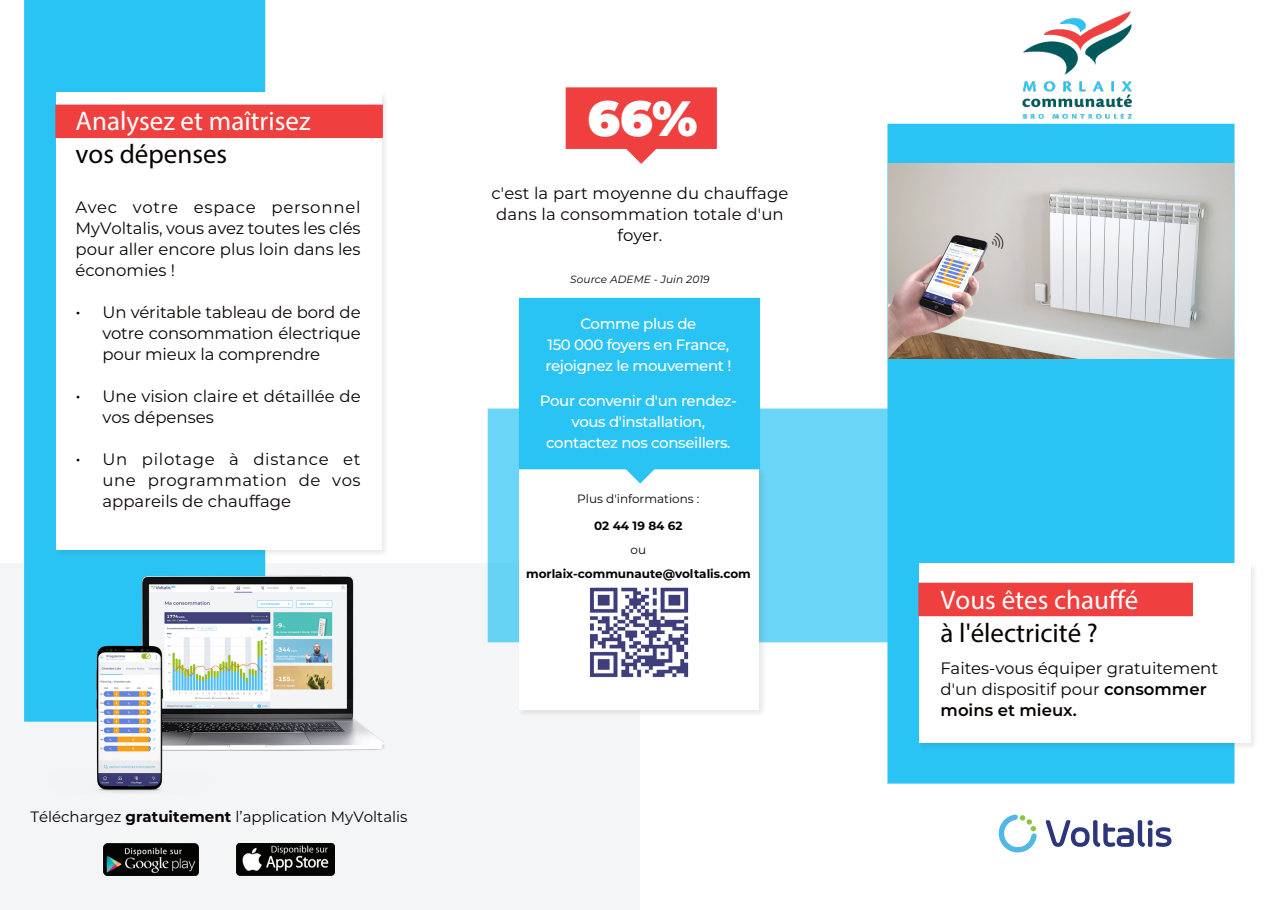
<style>
.page{position:relative;width:1280px;height:910px;background:#fff}
.page>*{position:absolute;margin:0;border:0;box-sizing:border-box;transform-origin:0 0}
.t1{font:900 49.5px "Montserrat";color:#fff}
.t2{font:27px/33px "Myriad Pro";color:#fff}
.t3{font:27px "Myriad Pro";color:#080302}
.t4{font:16.5px/21px "Montserrat";color:#080302;text-align:justify}
.t5{font:500 15px/21px "Montserrat";letter-spacing:-.025em;color:#fff}
.t6{font:15px "Montserrat";color:#080302}
.t7{font:700 12px "Montserrat";color:#080302}
.t8{font:12px "Montserrat";color:#080302}
.t9{font:italic 10.5px "Montserrat";letter-spacing:.01em;color:#080302}
.s1{color:#080302}
.s2{font-size:18px}
.s3{font-weight:700}
.s4{font-weight:600}
</style>
<div class="page">
<div style="left:0;top:564px;width:640px;height:346px;background:#f3f5f7"></div>
<div style="left:887px;top:124px;width:347px;height:660px;background:#2ac4f4;border:2px solid #2ac4f4"></div>
<div style="left:24px;top:0;width:241px;height:722px;background:#2ac4f4"></div>
<div style="left:55px;top:91px;width:333px;height:467px;background:#231f20;opacity:.1"></div>
<div style="left:56px;top:93px;width:325px;height:457px;background:#fff"></div>
<div style="left:488px;top:409px;width:402px;height:233px;background:#6ad5f7"></div>
<div style="left:518px;top:467px;width:249px;height:250px;background:#231f20;opacity:.1"></div>
<div style="left:520px;top:469px;width:239px;height:241px;background:#fff"></div>
<div style="left:55px;top:105px;width:328px;height:33px;background:#ef3f3e"></div>
<div style="left:519px;top:298px;width:241px;height:171px;background:#2ac4f4"></div>
<svg style="left:623px;top:466px;width:34px;height:18px"></svg>
<div style="left:917px;top:562px;width:342px;height:188px;background:#231f20;opacity:.1"></div>
<div style="left:919px;top:564px;width:332px;height:179px;background:#fff"></div>
<div style="left:918px;top:583px;width:275px;height:33px;background:#ef3f3e"></div>
<img style="left:103px;top:843px;width:95px;height:32px">
<img style="left:237px;top:843px;width:98px;height:32px">
<img style="left:1023px;top:12px;width:108px;height:106px">
<img style="left:888px;top:164px;width:346px;height:194px">
<img style="left:48px;top:566px;width:337px;height:227px">
<img style="left:590px;top:587px;width:99px;height:91px">
<div style="left:566px;top:87px;width:151px;height:62px;background:#ef3f3e;border:2px solid #ef3f3e"></div>
<svg style="left:624px;top:146px;width:34px;height:18px"></svg>
<svg style="left:1046px;top:820px;width:125px;height:27px"></svg>
<svg style="left:999px;top:814px;width:38px;height:38px"></svg>
<p class="t2" style="left:76px;top:104px;width:237px">Analysez et maîtrisez <span class="s1">vos dépenses</span></p>
<p class="t4" style="left:76px;top:196px;width:287px">Avec votre espace personnel MyVoltalis, vous avez toutes les clés pour aller encore plus loin dans les économies !</p>
<p class="t4" style="left:103px;top:301px;width:260px;text-indent:-27px"><span class="s2">•</span> Un véritable tableau de bord de votre consommation électrique pour mieux la comprendre</p>
<p class="t4" style="left:103px;top:385px;width:260px;text-indent:-27px"><span class="s2">•</span> Une vision claire et détaillée de vos dépenses</p>
<p class="t4" style="left:103px;top:448px;width:260px;text-indent:-27px"><span class="s2">•</span> Un pilotage à distance et une programmation de vos appareils de chauffage</p>
<p class="t1" style="left:587px;top:82px;width:111px">66%</p>
<p class="t4" style="left:491px;top:183px;width:299px;text-align:center">c'est la part moyenne du chauffage dans la consommation totale d'un foyer.</p>
<p class="t9" style="left:570px;top:273px;width:141px">Source ADEME - Juin 2019</p>
<p class="t5" style="left:580px;top:313px;width:118px">Comme plus de</p>
<p class="t5" style="left:545px;top:334px;width:187px">150 000 foyers en France, rejoignez le mouvement !</p>
<p class="t5" style="left:540px;top:390px;width:198px;text-align:center">Pour convenir d'un rendez&shy;vous d'installation,</p>
<p class="t5" style="left:546px;top:432px;width:186px">contactez nos conseillers.</p>
<p class="t8" style="left:577px;top:490px;width:124px">Plus d'informations :</p>
<p class="t7" style="left:594px;top:517px;width:90px">02 44 19 84 62</p>
<p class="t8" style="left:631px;top:541px;width:17px">ou</p>
<p class="t7" style="left:526px;top:565px;width:226px">morlaix-communaute@voltalis.com</p>
<p class="t6" style="left:30px;top:807px;width:379px">Téléchargez <span class="s3">gratuitement</span> l’application MyVoltalis</p>
<p class="t2" style="left:940px;top:583px;width:199px">Vous êtes chauffé</p>
<p class="t3" style="left:940px;top:617px;width:159px">à l'électricité ?</p>
<p class="t4" style="left:940px;top:657px;width:279px;text-align:left">Faites-vous équiper gratuitement d'un dispositif pour <span class="s4">consommer moins et mieux.</span></p>
</div>
